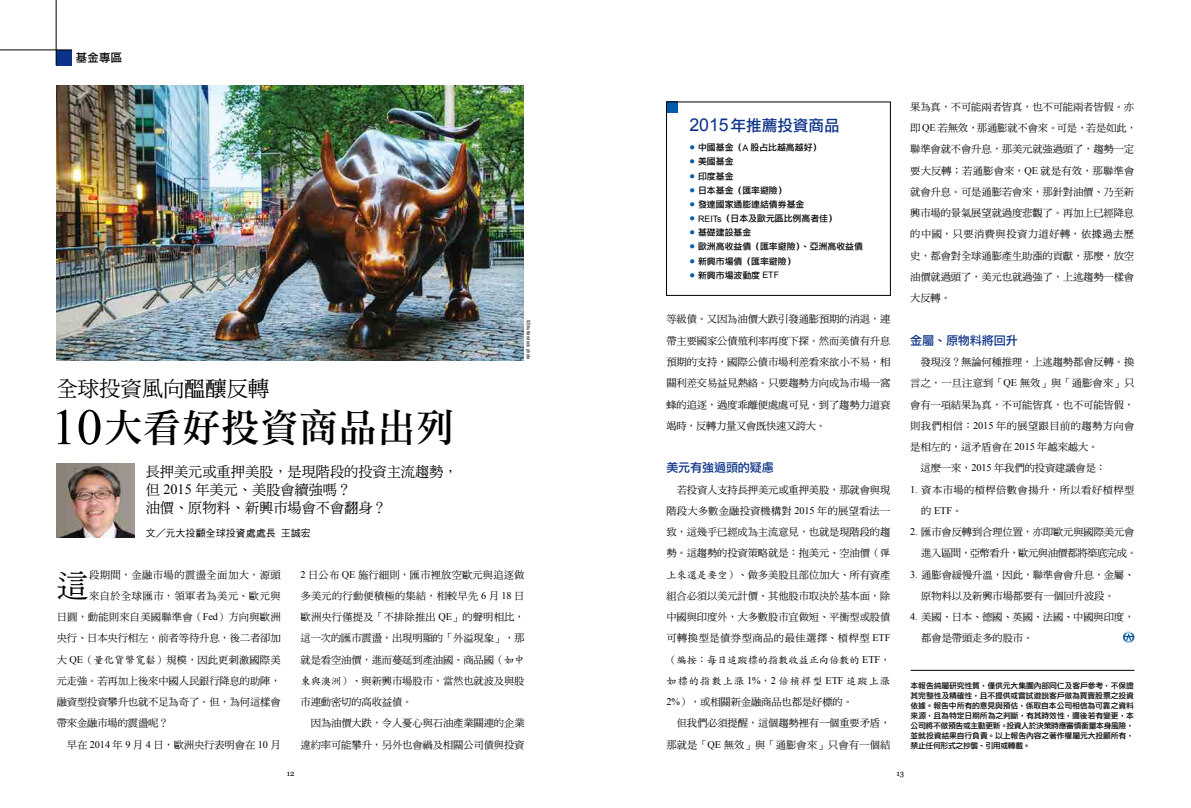
<style>
.page{position:relative;width:1191px;height:808px;background:#fff}
.page>*{position:absolute;margin:0;border:0;box-sizing:border-box;transform-origin:0 0}
.t1{font:39px "DF Li Song Md WIN BF";color:#000}
.t2{font:31.5px "DF Ming Md HK BF";color:#000}
.t3{font:21.5px "DF Ming Md HK BF";color:#000}
.t4{font:15.6px "DF Li Hei Md WIN BF";color:#0c3388}
.t5{font:14.3px/18.4px "DF Ming Md HK BF";color:#000}
.t6{font:12px "DF Li Hei Md WIN BF";letter-spacing:-.01em;color:#0c3388}
.t7{font:11.3px "DF Li Hei Md WIN BF";color:#000}
.t8{font:10.3px/21.3px "DF Ming Md HK BF";letter-spacing:-.01em;color:#000;text-align:justify}
.t9{font:10.3px "DF Ming Md HK BF";letter-spacing:.015em;color:#000}
.t10{font:10.3px/21.3px "DF Kai Shu Md HK BF";letter-spacing:-.01em;color:#000}
.t11{font:10.3px "DF Ming Md HK BF";letter-spacing:.045em;color:#000}
.t12{font:10.3px "DF Ming Md HK BF";letter-spacing:.02em;color:#000}
.t13{font:10.3px "DF Ming Md HK BF";letter-spacing:.035em;color:#000}
.t14{font:10.3px "DF Ming Md HK BF";letter-spacing:.04em;color:#000}
.t15{font:10.3px "DF Ming Md HK BF";letter-spacing:-.04em;color:#000}
.t16{font:10.3px "Times New Roman";color:#000}
.t17{font:9.9px "DF Hei Md HK BF";letter-spacing:.01em;color:#000}
.t18{font:8.9px "DF Li Hei Md WIN BF";color:#000}
.t19{font:7.8px/9.9px "DF Li Hei Md WIN BF";letter-spacing:-.01em;color:#000;text-align:justify}
.t20{font:7.8px "Georgia";color:#000}
.t21{font:5px "Arial Narrow";letter-spacing:.03em;color:#000}
.s1{font-family:"Times New Roman";font-size:51px}
.s2{font-family:"Times New Roman"}
.s3{font-family:"DF Kai Shu Md HK BF"}
.s4{font-family:"Arial";font-size:17.7px}
.s5{font-size:5.7px;color:#005bac}
.s6{font-family:"Arial"}
.s7{font-family:"DF Ming Md HK BF"}
</style>
<div class="page">
<div style="left:666px;top:102px;width:12px;height:11px;background:#005bac"></div>
<div style="left:666px;top:102px;width:224px;height:194px;border:1px solid #000"></div>
<img style="left:57px;top:464px;width:77px;height:73px">
<hr style="left:910px;top:670px;width:224px;height:1px;background:#000">
<div style="left:56px;top:50px;width:16px;height:15px;background:#0c3388"></div>
<hr style="left:56px;top:0;width:1px;height:65px;background:#000">
<hr style="left:0;top:50px;width:72px;height:1px;background:#000">
<img style="left:56px;top:85px;width:468px;height:275px">
<svg style="left:1122px;top:631px;width:12px;height:12px"></svg>
<p class="t7" style="left:76px;top:52px;width:48px">基金專區</p>
<h3 class="t3" style="left:57px;top:378px;width:214px">全球投資風向醞釀反轉</h3>
<h1 class="t1" style="left:51px;top:408px;width:405px"><span class="s1">10</span>大看好投資商品出列</h1>
<h3 class="t5" style="left:146px;top:462px;width:313px">長押美元或重押美股，是現階段的投資主流趨勢，但 <span class="s2">2015</span> 年美元、美股會續強嗎？<br>油價、原物料、新興市場會不會翻身？</h3>
<p class="t17" style="left:146px;top:528px;width:167px">文／元大投顧全球投資處處長 王誠宏</p>
<p class="t21" style="left:532px;top:320px;width:41px;rotate:90deg">©Shutterstock photo</p>
<h2 class="t2" style="left:57px;top:569px;width:33px">這</h2>
<p class="t11" style="left:89px;top:569px;width:193px">段期間，金融市場的震盪全面加大，源頭</p>
<p class="t11" style="left:89px;top:591px;width:193px">來自於全球匯市，領軍者為美元、歐元與</p>
<p class="t12" style="left:57px;top:612px;width:225px">日圓，動能則來自美國聯準會（<span class="s2">Fed</span>）方向與歐洲</p>
<p class="t8" style="left:57px;top:628px;width:225px">央行、日本央行相左，前者等待升息，後二者卻加</p>
<p class="t9" style="left:57px;top:654px;width:225px">大 <span class="s2">QE</span>（<span class="s3">量化貨幣寬鬆</span>）規模，因此更刺激國際美</p>
<p class="t8" style="left:57px;top:670px;width:225px">元走強。若再加上後來中國人民銀行降息的助陣，</p>
<p class="t8" style="left:57px;top:691px;width:225px">融資型投資攀升也就不足為奇了。但，為何這樣會</p>
<p class="t8" style="left:57px;top:713px;width:114px">帶來金融市場的震盪呢？</p>
<p class="t8" style="left:67px;top:734px;width:215px">早在 <span class="s2">2014</span> 年 <span class="s2">9</span> 月 <span class="s2">4</span> 日，歐洲央行表明會在 <span class="s2">10</span> 月</p>
<p class="t8" style="left:300px;top:564px;width:225px"><span class="s2">2</span> 日公布 <span class="s2">QE</span> 施行細則，匯市裡放空歐元與追逐做多美元的行動便積極的集結，相較早先 <span class="s2">6</span> 月 <span class="s2">18</span> 日歐洲央行僅提及「不排除推出 <span class="s2">QE</span>」的聲明相比，這一次的匯市震盪，出現明顯的「外溢現象」，那就是看空油價，進而蔓延到產油國、商品國（<span class="s3">如中東與澳洲</span>）、與新興市場股市，當然也就波及與股市連動密切的高收益債。</p>
<p class="t8" style="left:300px;top:713px;width:225px;text-align:right">因為油價大跌，令人憂心與石油產業關連的企業違約率可能攀升，另外也會禍及相關公司債與投資</p>
<h3 class="t4" style="left:689px;top:117px;width:152px"><span class="s4">2015</span>年推薦投資商品</h3>
<p class="t18" style="left:689px;top:143px;width:134px"><span class="s5">●</span> 中國基金（<span class="s6">A</span> 股占比越高越好）</p>
<p class="t18" style="left:689px;top:157px;width:72px"><span class="s5">●</span> 美國基金　　　</p>
<p class="t18" style="left:689px;top:171px;width:46px"><span class="s5">●</span> 印度基金</p>
<p class="t18" style="left:689px;top:186px;width:99px"><span class="s5">●</span> 日本基金（匯率避險）</p>
<p class="t18" style="left:689px;top:200px;width:117px"><span class="s5">●</span> 發達國家通膨連結債券基金</p>
<p class="t18" style="left:689px;top:214px;width:149px"><span class="s5">●</span> <span class="s6">REITs</span>（日本及歐元區比例高者佳）</p>
<p class="t18" style="left:689px;top:228px;width:63px"><span class="s5">●</span> 基礎建設基金</p>
<p class="t18" style="left:689px;top:242px;width:175px"><span class="s5">●</span> 歐洲高收益債（匯率避險）、亞洲高收益債</p>
<p class="t18" style="left:689px;top:256px;width:108px"><span class="s5">●</span> 新興市場債（匯率避險）</p>
<p class="t18" style="left:689px;top:271px;width:91px"><span class="s5">●</span> 新興市場波動度 <span class="s6">ETF</span></p>
<p class="t8" style="left:666px;top:309px;width:225px">等級債。又因為油價大跌引發通膨預期的消退，連帶主要國家公債殖利率再度下探。然而美債有升息預期的支持，國際公債市場利差看來欲小不易，相關利差交易益見熱絡。只要趨勢方向成為市場一窩蜂的追逐，過度乖離便處處可見，到了趨勢力道衰竭時，反轉力量又會既快速又誇大。</p>
<p class="t6" style="left:666px;top:462px;width:109px">美元有強過頭的疑慮</p>
<p class="t8" style="left:666px;top:479px;width:225px;text-indent:10px">若投資人支持長押美元或重押美股，那就會與現階段大多數金融投資機構對 <span class="s2">2015</span> 年的展望看法一致，這幾乎已經成為主流意見，也就是現階段的趨勢。這趨勢的投資策略就是：抱美元、空油價（<span class="s3">彈上來還是要空</span>）、做多美股且部位加大、所有資產組合必須以美元計價、其他股市取決於基本面，除中國與印度外，大多數股市宜做短、平衡型或股債可轉換型是債券型商品的最佳選擇、槓桿型 <span class="s2">ETF</span></p>
<p class="t10" style="left:666px;top:649px;width:225px"><span class="s7">（</span>編按：每日追蹤標的指數收益正向倍數的 <span class="s2">ETF</span>，如標的指數上漲 <span class="s2">1%</span>，<span class="s2">2</span> 倍槓桿型 <span class="s2">ETF</span> 追蹤上漲</p>
<p class="t8" style="left:666px;top:691px;width:188px"><span class="s2">2%</span>），或相關新金融商品也都是好標的。</p>
<p class="t8" style="left:676px;top:713px;width:215px">但我們必須提醒，這個趨勢裡有一個重要矛盾，</p>
<p class="t9" style="left:666px;top:739px;width:225px">那就是「<span class="s2">QE</span> 無效」與「通膨會來」只會有一個結</p>
<p class="t8" style="left:910px;top:96px;width:228px;text-align:left">果為真，不可能兩者皆真，也不可能兩者皆假。亦即 <span class="s2">QE</span> 若無效，那通膨就不會來。可是，若是如此，聯準會就不會升息，那美元就強過頭了，趨勢一定要大反轉；若通膨會來，<span class="s2">QE</span> 就是有效，那聯準會就會升息。可是通膨若會來，那針對油價、乃至新興市場的景氣展望就過度悲觀了。再加上已經降息的中國，只要消費與投資力道好轉，依據過去歷史，都會對全球通膨產生助漲的貢獻，那麼，放空油價就過頭了，美元也就過強了，上述趨勢一樣會大反轉。</p>
<p class="t6" style="left:910px;top:334px;width:109px">金屬、原物料將回升</p>
<p class="t8" style="left:920px;top:351px;width:215px">發現沒？無論何種推理，上述趨勢都會反轉。換</p>
<p class="t9" style="left:910px;top:378px;width:225px">言之，一旦注意到「<span class="s2">QE</span> 無效」與「通膨會來」只</p>
<p class="t8" style="left:910px;top:394px;width:225px">會有一項結果為真，不可能皆真，也不可能皆假，</p>
<p class="t13" style="left:910px;top:420px;width:225px">則我們相信：<span class="s2">2015</span> 年的展望跟目前的趨勢方向會</p>
<p class="t8" style="left:910px;top:436px;width:190px">是相左的，這矛盾會在 <span class="s2">2015</span> 年越來越大。</p>
<p class="t8" style="left:920px;top:458px;width:187px">這麼一來，<span class="s2">2015</span> 年我們的投資建議會是：</p>
<p class="t14" style="left:910px;top:484px;width:226px"><span class="s2">1.</span> 資本市場的槓桿倍數會揚升，所以看好槓桿型</p>
<p class="t8" style="left:910px;top:521px;width:226px"><span class="s2">2.</span> 匯市會反轉到合理位置，亦即歐元與國際美元會</p>
<p class="t8" style="left:910px;top:564px;width:226px"><span class="s2">3.</span> 通膨會緩慢升溫，因此，聯準會會升息，金屬、</p>
<p class="t8" style="left:910px;top:606px;width:226px"><span class="s2">4.</span> 美國、日本、德國、英國、法國、中國與印度，</p>
<p class="t16" style="left:921px;top:503px;width:42px"><span class="s7">的</span> ETF<span class="s7">。</span></p>
<p class="t15" style="left:921px;top:548px;width:217px">進入區間，亞幣看升，歐元與油價都將築底完成。</p>
<p class="t8" style="left:921px;top:585px;width:195px">原物料以及新興市場都要有一個回升波段。</p>
<p class="t8" style="left:921px;top:628px;width:114px">都會是帶頭走多的股市。</p>
<p class="t19" style="left:910px;top:681px;width:225px">本報告純屬研究性質，僅供元大集團內部同仁及客戶參考，不保證其完整性及精確性，且不提供或嘗試遊說客戶做為買賣股票之投資依據。報告中所有的意見與預估，係取自本公司相信為可靠之資料來源，且為特定日期所為之判斷，有其時效性，邇後若有變更，本公司將不做預告或主動更新。投資人於決策時應審慎衡量本身風險，並就投資結果自行負責。以上報告內容之著作權屬元大投顧所有，禁止任何形式之抄襲、引用或轉載。</p>
<p class="t20" style="left:287px;top:768px;width:9px">12</p>
<p class="t20" style="left:896px;top:768px;width:9px">13</p>
</div>
